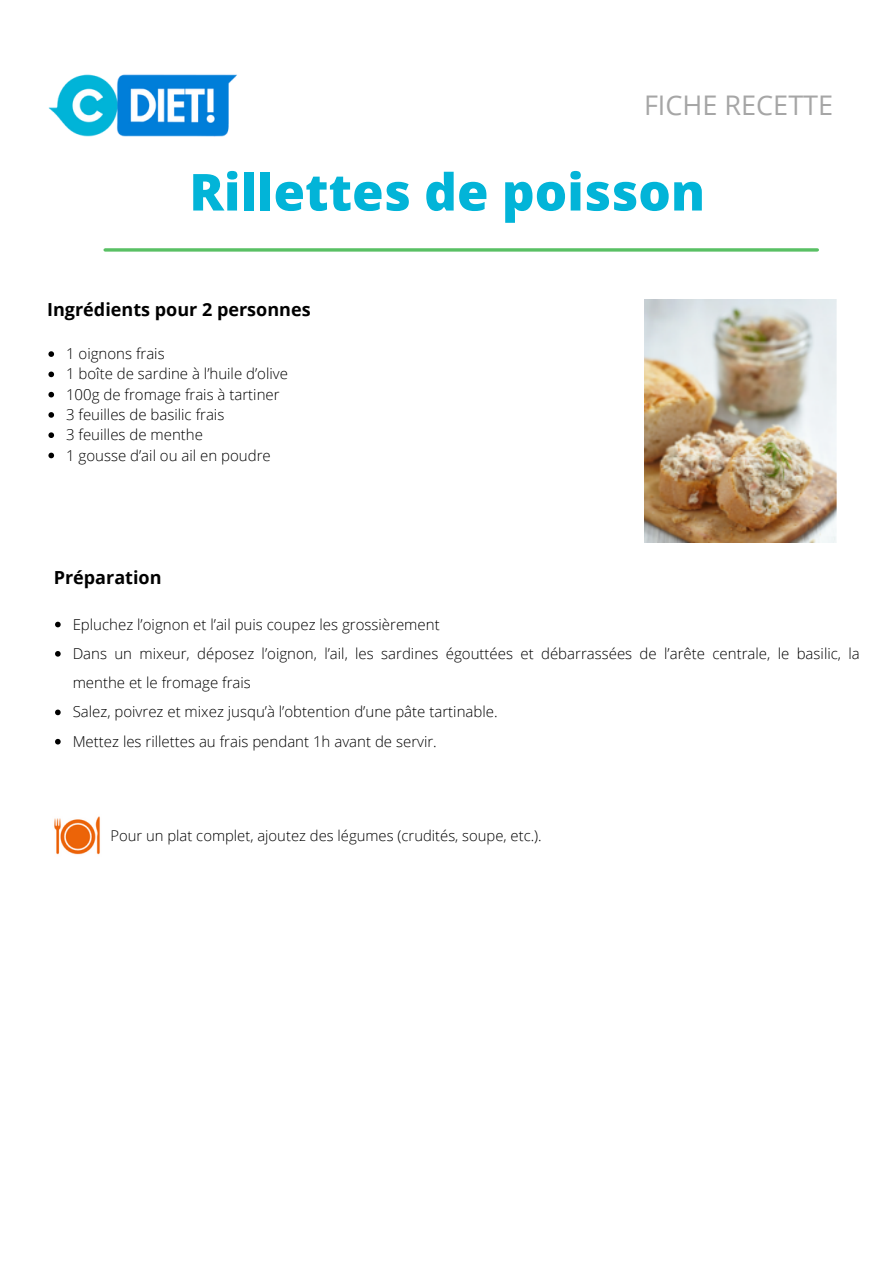
<style>
.page{position:relative;width:894px;height:1264px;background:#fff}
.page>*{position:absolute;margin:0;border:0;box-sizing:border-box;transform-origin:0 0}
.t1{font:800 51px "Open Sans";color:#02b4d8}
.t2{font:27px "Open Sans";color:#a6a6a6}
.t3{font:700 18px "Open Sans";color:#000}
.t4{font:300 15px/29.2px "Open Sans";color:#000}
.t5{font:300 14.85px "Open Sans";color:#000}
</style>
<div class="page">
<img style="left:48px;top:74px;width:189px;height:63px">
<svg style="left:105px;top:248px;width:712px;height:4px;background:#72c97b"></svg>
<img style="left:644px;top:300px;width:193px;height:242px">
<svg style="left:48px;top:351px;width:6px;height:6px"></svg>
<svg style="left:48px;top:371px;width:6px;height:6px"></svg>
<svg style="left:48px;top:392px;width:6px;height:5px"></svg>
<svg style="left:48px;top:412px;width:6px;height:6px"></svg>
<svg style="left:48px;top:432px;width:6px;height:6px"></svg>
<svg style="left:48px;top:452px;width:6px;height:6px"></svg>
<svg style="left:55px;top:621px;width:6px;height:6px"></svg>
<svg style="left:55px;top:651px;width:6px;height:5px"></svg>
<svg style="left:55px;top:709px;width:6px;height:6px"></svg>
<svg style="left:55px;top:739px;width:6px;height:5px"></svg>
<img style="left:54px;top:816px;width:46px;height:39px">
<p class="t2" style="left:643px;top:86px;width:191px">FICHE RECETTE</p>
<p class="t1" style="left:189px;top:156px;width:517px">Rillettes de poisson</p>
<p class="t3" style="left:47px;top:297px;width:265px">Ingrédients pour 2 personnes</p>
<p class="t4" style="left:66px;top:339px;width:100px">1 oignons frais</p>
<p class="t4" style="left:66px;top:359px;width:223px">1 boîte de sardine à l’huile d’olive</p>
<p class="t4" style="left:66px;top:379px;width:215px">100g de fromage frais à tartiner</p>
<p class="t4" style="left:66px;top:399px;width:160px">3 feuilles de basilic frais</p>
<p class="t4" style="left:66px;top:420px;width:138px">3 feuilles de menthe</p>
<p class="t4" style="left:66px;top:440px;width:206px">1 gousse d’ail ou ail en poudre</p>
<p class="t3" style="left:54px;top:565px;width:109px">Préparation</p>
<p class="t4" style="left:73px;top:609px;width:368px">Epluchez l’oignon et l’ail puis coupez les grossièrement</p>
<p class="t4" style="left:73px;top:638px;width:788px">Dans un mixeur, déposez l’oignon, l’ail, les sardines égouttées et débarrassées de l’arête centrale, le basilic, la menthe et le fromage frais</p>
<p class="t4" style="left:73px;top:697px;width:426px">Salez, poivrez et mixez jusqu’à l’obtention d’une pâte tartinable.</p>
<p class="t4" style="left:73px;top:726px;width:365px">Mettez les rillettes au frais pendant 1h avant de servir.</p>
<p class="t5" style="left:110px;top:824px;width:433px">Pour un plat complet, ajoutez des légumes (crudités, soupe, etc.).</p>
</div>
